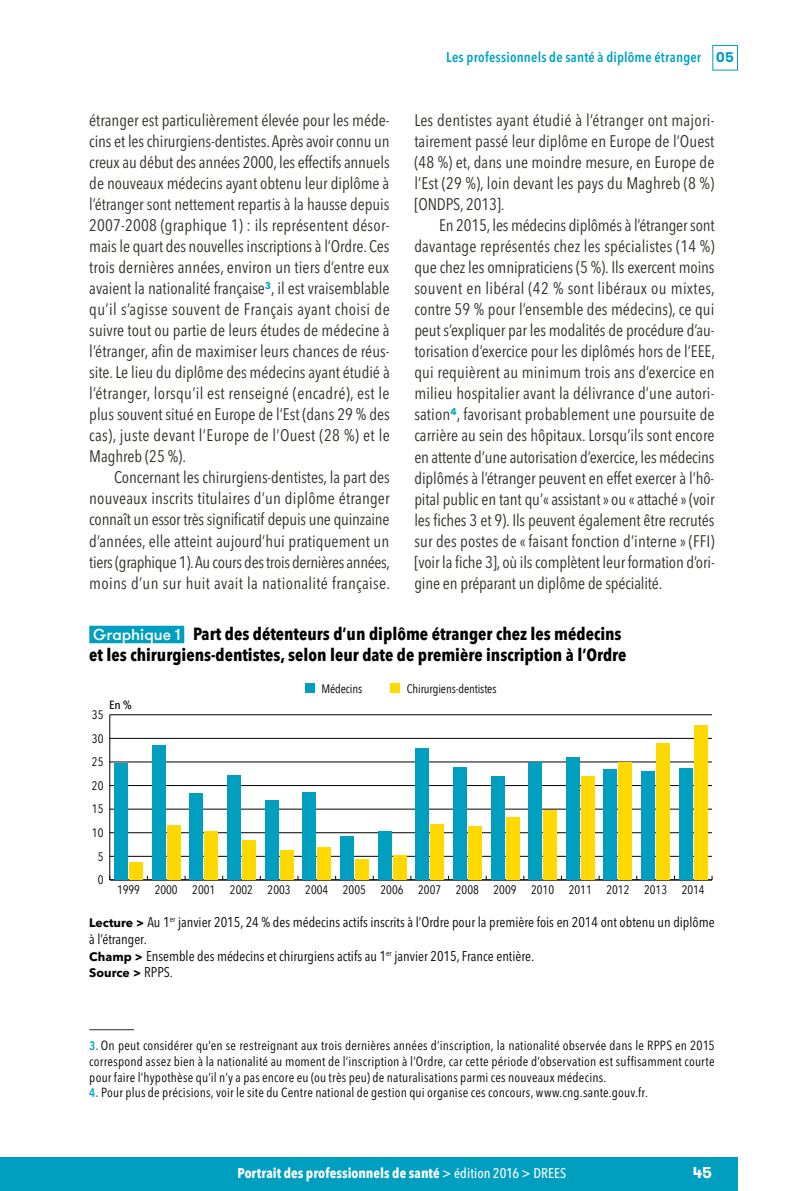
<style>
.page{position:relative;width:794px;height:1191px;background:#fff}
.page>*{position:absolute;margin:0;border:0;box-sizing:border-box;transform-origin:0 0}
.t1{font:700 condensed 17.5px/21px "Avenir Next LT Pro";color:#000}
.t2{font:condensed 16.62px/21px "Avenir Next LT Pro";letter-spacing:.005em;color:#302c28;text-align:justify}
.t3{font:700 15.75px "GT Walsheim";color:#fff}
.t4{font:condensed 14px/16.8px "Avenir Next LT Pro";color:#000}
.t5{font:700 condensed 14px "Avenir Next LT Pro";color:#fff}
.t6{font:600 condensed 14px "Avenir Next LT Pro";letter-spacing:.015em;color:#00a2c2}
.t7{font:condensed 13.12px/15.8px "Avenir Next LT Pro";letter-spacing:.015em;color:#000;text-align:justify}
.t8{font:12.25px "Avenir Next Condensed";color:#000}
.t9{font:700 12.25px "Avenir Next LT Pro";color:#000}
.t10{font:500 11.9px "Avenir Next Condensed";color:#000;scale:1.1 1}
.s1{font-family:"GT Walsheim Pro Trial";font-weight:700;font-stretch:normal;color:#009fc0}
.s2{font-family:"GT Walsheim";font-weight:500;font-stretch:normal;font-size:15.75px;color:#fff}
.s3{font-weight:700;font-stretch:normal;font-size:12.25px}
.s4{font-weight:400;font-stretch:condensed;font-size:14px}
.s5{font-weight:600;font-size:12.25px;color:#00a6c5}
.s6{font-weight:500}
</style>
<div class="page">
<div style="left:712px;top:45px;width:26px;height:25px;border:1px solid #009fc0"></div>
<div style="left:0;top:1157px;width:738px;height:34px;background:#009fc0"></div>
<hr style="left:89px;top:1029px;width:45px;height:1px;background:#302c28">
<div style="left:89px;top:626px;width:95px;height:17px;background:#009fc0"></div>
<div style="left:305px;top:683px;width:10px;height:10px;background:#009fc0"></div>
<div style="left:390px;top:683px;width:10px;height:10px;background:#ffd900"></div>
<hr style="left:109px;top:715px;width:1px;height:165px;background:#000">
<hr style="left:110px;top:879px;width:602px;height:1px;background:#000">
<hr style="left:110px;top:856px;width:602px;height:1px;background:#000">
<hr style="left:110px;top:832px;width:602px;height:1px;background:#000">
<hr style="left:110px;top:809px;width:602px;height:1px;background:#000">
<hr style="left:110px;top:785px;width:602px;height:1px;background:#000">
<hr style="left:110px;top:761px;width:602px;height:1px;background:#000">
<hr style="left:110px;top:738px;width:602px;height:1px;background:#000">
<hr style="left:110px;top:714px;width:602px;height:1px;background:#000">
<div style="left:129px;top:862px;width:14px;height:18px;background:#ffd900"></div>
<div style="left:167px;top:825px;width:13px;height:55px;background:#ffd900"></div>
<div style="left:205px;top:831px;width:13px;height:49px;background:#ffd900"></div>
<div style="left:242px;top:840px;width:14px;height:40px;background:#ffd900"></div>
<div style="left:280px;top:850px;width:13px;height:30px;background:#ffd900"></div>
<div style="left:317px;top:847px;width:14px;height:33px;background:#ffd900"></div>
<div style="left:355px;top:859px;width:14px;height:21px;background:#ffd900"></div>
<div style="left:393px;top:855px;width:13px;height:25px;background:#ffd900"></div>
<div style="left:430px;top:824px;width:14px;height:56px;background:#ffd900"></div>
<div style="left:468px;top:826px;width:14px;height:54px;background:#ffd900"></div>
<div style="left:506px;top:818px;width:13px;height:62px;background:#ffd900"></div>
<div style="left:543px;top:810px;width:14px;height:70px;background:#ffd900"></div>
<div style="left:581px;top:777px;width:13px;height:103px;background:#ffd900"></div>
<div style="left:618px;top:762px;width:14px;height:118px;background:#ffd900"></div>
<div style="left:656px;top:743px;width:14px;height:137px;background:#ffd900"></div>
<div style="left:694px;top:725px;width:13px;height:155px;background:#ffd900"></div>
<div style="left:114px;top:763px;width:14px;height:117px;background:#009fc0"></div>
<div style="left:152px;top:746px;width:13px;height:134px;background:#009fc0"></div>
<div style="left:190px;top:793px;width:13px;height:87px;background:#009fc0"></div>
<div style="left:227px;top:775px;width:14px;height:105px;background:#009fc0"></div>
<div style="left:265px;top:800px;width:13px;height:80px;background:#009fc0"></div>
<div style="left:302px;top:792px;width:14px;height:88px;background:#009fc0"></div>
<div style="left:340px;top:836px;width:14px;height:44px;background:#009fc0"></div>
<div style="left:378px;top:831px;width:13px;height:49px;background:#009fc0"></div>
<div style="left:415px;top:748px;width:14px;height:132px;background:#009fc0"></div>
<div style="left:453px;top:768px;width:13px;height:112px;background:#009fc0"></div>
<div style="left:491px;top:776px;width:13px;height:104px;background:#009fc0"></div>
<div style="left:528px;top:762px;width:14px;height:118px;background:#009fc0"></div>
<div style="left:566px;top:757px;width:13px;height:123px;background:#009fc0"></div>
<div style="left:603px;top:769px;width:14px;height:111px;background:#009fc0"></div>
<div style="left:641px;top:771px;width:14px;height:109px;background:#009fc0"></div>
<div style="left:679px;top:768px;width:13px;height:112px;background:#009fc0"></div>
<p class="t6" style="left:446px;top:49px;width:289px">Les professionnels de santé à diplôme étranger <span class="s1">05</span></p>
<p class="t2" style="left:89px;top:110px;width:302px">étranger est particulièrement élevée pour les méde&shy;cins et les chirurgiens-dentistes. Après avoir connu un creux au début des années 2000, les effectifs annuels de nouveaux médecins ayant obtenu leur diplôme à l’étranger sont nettement repartis à la hausse depuis 2007-2008 (graphique 1) : ils représentent désor&shy;mais le quart des nouvelles inscriptions à l’Ordre. Ces trois dernières années, environ un tiers d’entre eux avaient la nationalité française<sup>3</sup>, il est vraisemblable qu’il s’agisse souvent de Français ayant choisi de suivre tout ou partie de leurs études de médecine à l’étranger, afin de maximiser leurs chances de réus&shy;site. Le lieu du diplôme des médecins ayant étudié à l’étranger, lorsqu’il est renseigné (encadré), est le plus souvent situé en Europe de l’Est (dans 29 % des cas), juste devant l’Europe de l’Ouest (28 %) et le Maghreb (25 %).</p>
<p class="t2" style="left:89px;top:467px;width:302px;text-indent:25px">Concernant les chirurgiens-dentistes, la part des nouveaux inscrits titulaires d’un diplôme étranger connaît un essor très significatif depuis une quinzaine d’années, elle atteint aujourd’hui pratiquement un tiers (graphique 1). Au cours des trois dernières années, moins d’un sur huit avait la nationalité française.</p>
<p class="t2" style="left:414px;top:110px;width:302px">Les dentistes ayant étudié à l’étranger ont majori&shy;tairement passé leur diplôme en Europe de l’Ouest (48 %) et, dans une moindre mesure, en Europe de l’Est (29 %), loin devant les pays du Maghreb (8 %) [ONDPS, 2013].</p>
<p class="t2" style="left:414px;top:215px;width:302px;text-indent:25px">En 2015, les médecins diplômés à l’étranger sont davantage représentés chez les spécialistes (14 %) que chez les omnipraticiens (5 %). Ils exercent moins souvent en libéral (42 % sont libéraux ou mixtes, contre 59 % pour l’ensemble des médecins), ce qui peut s’expliquer par les modalités de procédure d’au&shy;torisation d’exercice pour les diplômés hors de l’EEE, qui requièrent au minimum trois ans d’exercice en milieu hospitalier avant la délivrance d’une autori&shy;sation<sup>4</sup>, favorisant probablement une poursuite de carrière au sein des hôpitaux. Lorsqu’ils sont encore en attente d’une autorisation d’exercice, les médecins diplômés à l’étranger peuvent en effet exercer à l’hô&shy;pital public en tant qu’« assistant » ou « attaché » (voir les fiches 3 et 9). Ils peuvent également être recrutés sur des postes de « faisant fonction d’interne » (FFI) [voir la fiche 3], où ils complètent leur formation d’ori&shy;gine en préparant un diplôme de spécialité.</p>
<p class="t1" style="left:89px;top:623px;width:538px"><span class="s2">Graphique 1</span> Part des détenteurs d’un diplôme étranger chez les médecins et les chirurgiens-dentistes, selon leur date de première inscription à l’Ordre</p>
<p class="t8" style="left:321px;top:678px;width:42px">Médecins</p>
<p class="t8" style="left:407px;top:678px;width:91px">Chirurgiens-dentistes</p>
<p class="t10" style="left:109px;top:698px;width:22px">En %</p>
<p class="t8" style="left:92px;top:704px;width:13px">35</p>
<p class="t8" style="left:92px;top:728px;width:13px">30</p>
<p class="t8" style="left:92px;top:751px;width:13px">25</p>
<p class="t8" style="left:92px;top:775px;width:13px">20</p>
<p class="t8" style="left:92px;top:798px;width:13px">15</p>
<p class="t8" style="left:92px;top:822px;width:13px">10</p>
<p class="t8" style="left:98px;top:846px;width:7px">5</p>
<p class="t8" style="left:98px;top:869px;width:7px">0</p>
<p class="t8" style="left:117px;top:879px;width:589px">1999 2000 2001 2002 2003 2004 2005 2006 2007 2008 2009 2010 2011 2012 2013 2014</p>
<p class="t4" style="left:89px;top:913px;width:627px"><span class="s3">Lecture &gt;</span> Au 1<sup>er</sup> janvier 2015, 24 % des médecins actifs inscrits à l’Ordre pour la première fois en 2014 ont obtenu un diplôme à l’étranger.<br><span class="s3">Champ &gt;</span> Ensemble des médecins et chirurgiens actifs au 1<sup>er</sup> janvier 2015, France entière.</p>
<p class="t9" style="left:89px;top:965px;width:85px">Source &gt; <span class="s4">RPPS.</span></p>
<p class="t7" style="left:89px;top:1037px;width:627px"><span class="s5">3.</span> On peut considérer qu’en se restreignant aux trois dernières années d’inscription, la nationalité observée dans le RPPS en 2015 correspond assez bien à la nationalité au moment de l’inscription à l’Ordre, car cette période d’observation est suffisamment courte pour faire l’hypothèse qu’il n’y a pas encore eu (ou très peu) de naturalisations parmi ces nouveaux médecins.</p>
<p class="t7" style="left:89px;top:1084px;width:560px"><span class="s5">4.</span> Pour plus de précisions, voir le site du Centre national de gestion qui organise ces concours, www.cng.sante.gouv.fr.</p>
<p class="t5" style="left:237px;top:1165px;width:330px">Portrait des professionnels de santé <span class="s6">&gt; édition 2016 &gt; DREES</span></p>
<p class="t3" style="left:692px;top:1162px;width:21px">45</p>
</div>
